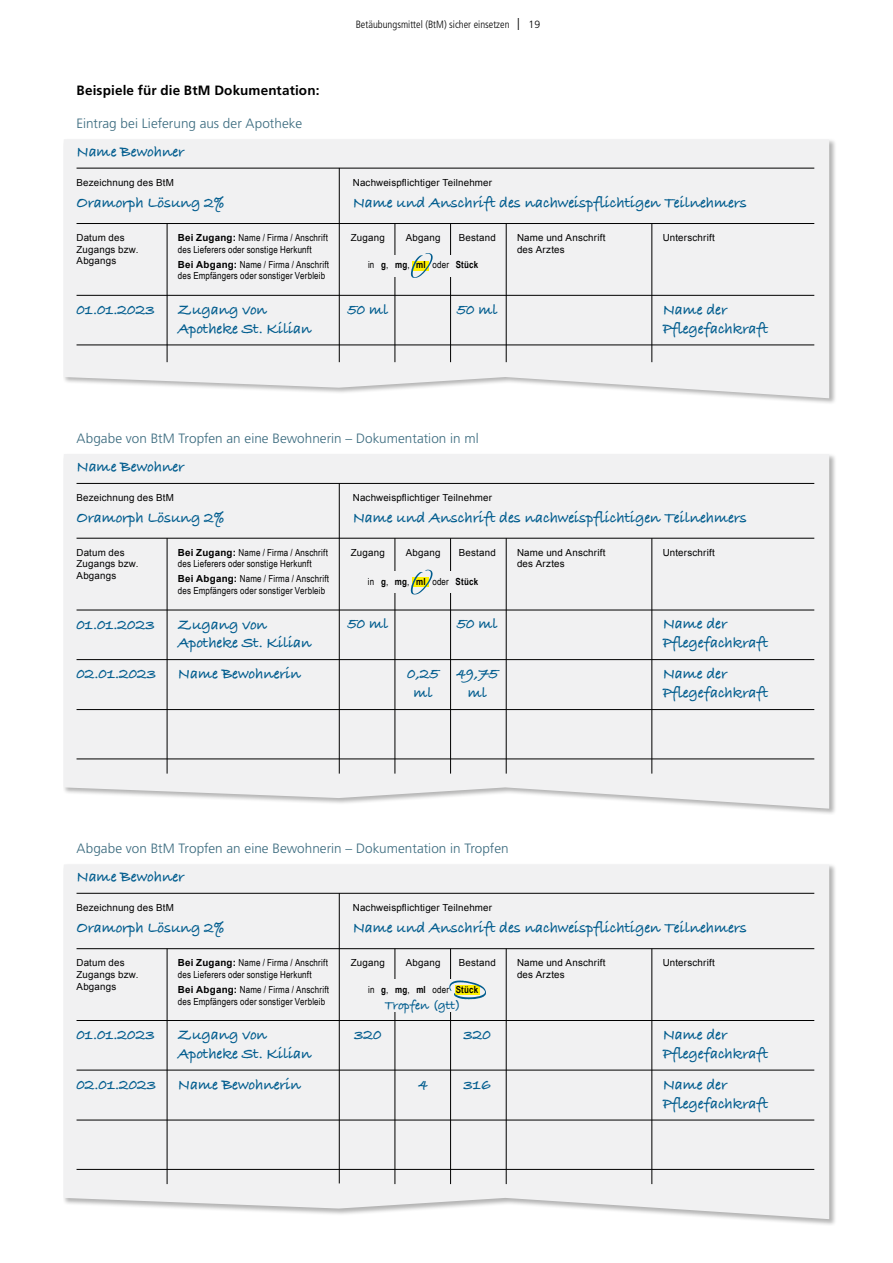
<style>
.page{position:relative;width:893px;height:1263px;background:#fff}
.page>*{position:absolute;margin:0;border:0;box-sizing:border-box;transform-origin:0 0}
.t1{font:700 15.75px/18.9px "Bradley Hand ITCTT";letter-spacing:-.01em;color:#005c8e}
.t2{font:300 13.5px "Frutiger LT Pro";letter-spacing:.005em;color:#3a6a7e}
.t3{font:700 13.5px "Frutiger LT Pro";letter-spacing:.01em;color:#000}
.t4{font:700 13.5px "Bradley Hand ITCTT";letter-spacing:-.01em;color:#005c8e}
.t5{font:300 condensed 10.5px "Frutiger LT Pro";color:#000}
.t6{font:9.75px/11.7px "Arial";letter-spacing:.02em;color:#000}
.t7{font:9.75px/11.7px "Arial Narrow";letter-spacing:.02em;color:#000}
.t8{font:700 9.75px "Arial Narrow";letter-spacing:.02em;color:#000}
.s1{font-stretch:normal;font-size:12px}
.s2{font-stretch:normal}
.s3{font-family:"Arial";font-weight:700}
.s4{font-weight:400}
</style>
<div class="page">
<div style="left:63px;top:138px;width:773px;height:267px;background:#000;opacity:.3"></div>
<div style="left:64px;top:139px;width:765px;height:259px;background:#f1f1f2"></div>
<div style="left:63px;top:453px;width:773px;height:362px;background:#000;opacity:.3"></div>
<div style="left:64px;top:454px;width:765px;height:355px;background:#f1f1f2"></div>
<div style="left:63px;top:863px;width:773px;height:363px;background:#000;opacity:.3"></div>
<div style="left:64px;top:864px;width:765px;height:355px;background:#f1f1f2"></div>
<hr style="left:77px;top:223px;width:737px;height:1px;background:#000">
<hr style="left:77px;top:538px;width:737px;height:1px;background:#000">
<hr style="left:77px;top:948px;width:737px;height:1px;background:#000">
<hr style="left:77px;top:295px;width:737px;height:1px;background:#000">
<hr style="left:77px;top:610px;width:737px;height:1px;background:#000">
<hr style="left:77px;top:1020px;width:737px;height:1px;background:#000">
<hr style="left:77px;top:345px;width:737px;height:1px;background:#000">
<hr style="left:77px;top:659px;width:737px;height:1px;background:#000">
<hr style="left:77px;top:1070px;width:737px;height:1px;background:#000">
<hr style="left:167px;top:223px;width:1px;height:139px;background:#000">
<hr style="left:167px;top:538px;width:1px;height:236px;background:#000">
<hr style="left:167px;top:949px;width:1px;height:235px;background:#000">
<hr style="left:395px;top:223px;width:1px;height:139px;background:#000">
<hr style="left:395px;top:538px;width:1px;height:236px;background:#000">
<hr style="left:395px;top:949px;width:1px;height:235px;background:#000">
<hr style="left:450px;top:223px;width:1px;height:139px;background:#000">
<hr style="left:450px;top:538px;width:1px;height:236px;background:#000">
<hr style="left:450px;top:949px;width:1px;height:235px;background:#000">
<hr style="left:506px;top:223px;width:1px;height:139px;background:#000">
<hr style="left:506px;top:538px;width:1px;height:236px;background:#000">
<hr style="left:506px;top:949px;width:1px;height:235px;background:#000">
<hr style="left:652px;top:223px;width:1px;height:139px;background:#000">
<hr style="left:652px;top:538px;width:1px;height:236px;background:#000">
<hr style="left:652px;top:949px;width:1px;height:235px;background:#000">
<hr style="left:77px;top:483px;width:737px;height:1px;background:#000">
<hr style="left:339px;top:483px;width:1px;height:291px;background:#000">
<hr style="left:77px;top:893px;width:737px;height:1px;background:#000">
<hr style="left:339px;top:893px;width:1px;height:290px;background:#000">
<hr style="left:77px;top:168px;width:737px;height:1px;background:#000">
<hr style="left:339px;top:168px;width:1px;height:194px;background:#000">
<div style="left:389px;top:255px;width:67px;height:21px;background:#f1f1f2"></div>
<hr style="left:77px;top:709px;width:737px;height:1px;background:#000">
<hr style="left:77px;top:1120px;width:737px;height:1px;background:#000">
<hr style="left:77px;top:759px;width:737px;height:1px;background:#000">
<hr style="left:77px;top:1169px;width:737px;height:1px;background:#000">
<svg style="left:411px;top:253px;width:22px;height:25px"></svg>
<div style="left:389px;top:572px;width:67px;height:21px;background:#f1f1f2"></div>
<svg style="left:411px;top:570px;width:22px;height:24px"></svg>
<div style="left:389px;top:980px;width:67px;height:32px;background:#f1f1f2"></div>
<svg style="left:449px;top:980px;width:37px;height:19px"></svg>
<p class="t3" style="left:77px;top:82px;width:244px">Beispiele für die BtM Dokumentation:</p>
<p class="t2" style="left:77px;top:116px;width:227px">Eintrag bei Lieferung aus der Apotheke</p>
<p class="t1" style="left:77px;top:141px;width:109px">Name Bewohner</p>
<p class="t5" style="left:356px;top:18px;width:186px">Betäubungsmittel (BtM) sicher einsetzen <span class="s1">|</span> <span class="s2">19</span></p>
<p class="t6" style="left:77px;top:176px;width:99px">Bezeichnung des BtM</p>
<p class="t6" style="left:353px;top:176px;width:141px">Nachweispflichtiger Teilnehmer</p>
<p class="t1" style="left:77px;top:193px;width:150px">Oramorph Lösung 2%</p>
<p class="t1" style="left:353px;top:193px;width:396px">Name und Anschrift des nachweispflichtigen Teilnehmers</p>
<p class="t6" style="left:77px;top:232px;width:63px">Datum des<br>Zugangs bzw.<br>Abgangs</p>
<p class="t7" style="left:178px;top:231px;width:152px"><span class="s3">Bei Zugang:</span> Name / Firma / Anschrift des Lieferers oder sonstige Herkunft</p>
<p class="t7" style="left:178px;top:258px;width:153px"><span class="s3">Bei Abgang:</span> Name / Firma / Anschrift des Empfängers oder sonstiger Verbleib</p>
<p class="t6" style="left:351px;top:232px;width:35px">Zugang</p>
<p class="t6" style="left:406px;top:232px;width:36px">Abgang</p>
<p class="t6" style="left:459px;top:232px;width:38px">Bestand</p>
<p class="t8" style="left:368px;top:257px;width:112px"><span class="s4">in</span> g<span class="s4">,</span> mg<span class="s4">,</span> ml <span class="s4">oder</span> Stück</p>
<p class="t6" style="left:517px;top:232px;width:90px">Name und Anschrift des Arztes</p>
<p class="t6" style="left:663px;top:232px;width:54px">Unterschrift</p>
<p class="t1" style="left:77px;top:299px;width:80px">01.01.2023</p>
<p class="t1" style="left:178px;top:299px;width:135px">Zugang von<br>Apotheke St. Kilian</p>
<p class="t1" style="left:347px;top:299px;width:42px">50 ml</p>
<p class="t1" style="left:457px;top:299px;width:42px">50 ml</p>
<p class="t1" style="left:663px;top:299px;width:107px">Name der<br>Pflegefachkraft</p>
<p class="t2" style="left:77px;top:430px;width:404px">Abgabe von BtM Tropfen an eine Bewohnerin – Dokumentation in ml</p>
<p class="t1" style="left:77px;top:457px;width:109px">Name Bewohner</p>
<p class="t6" style="left:77px;top:492px;width:99px">Bezeichnung des BtM</p>
<p class="t6" style="left:353px;top:492px;width:141px">Nachweispflichtiger Teilnehmer</p>
<p class="t1" style="left:77px;top:508px;width:150px">Oramorph Lösung 2%</p>
<p class="t1" style="left:353px;top:508px;width:396px">Name und Anschrift des nachweispflichtigen Teilnehmers</p>
<p class="t6" style="left:77px;top:547px;width:63px">Datum des<br>Zugangs bzw.<br>Abgangs</p>
<p class="t7" style="left:178px;top:546px;width:152px"><span class="s3">Bei Zugang:</span> Name / Firma / Anschrift des Lieferers oder sonstige Herkunft</p>
<p class="t7" style="left:178px;top:573px;width:153px"><span class="s3">Bei Abgang:</span> Name / Firma / Anschrift des Empfängers oder sonstiger Verbleib</p>
<p class="t6" style="left:351px;top:547px;width:35px">Zugang</p>
<p class="t6" style="left:406px;top:547px;width:36px">Abgang</p>
<p class="t6" style="left:459px;top:547px;width:38px">Bestand</p>
<p class="t8" style="left:368px;top:574px;width:112px"><span class="s4">in</span> g<span class="s4">,</span> mg<span class="s4">,</span> ml <span class="s4">oder</span> Stück</p>
<p class="t6" style="left:517px;top:546px;width:90px">Name und Anschrift des Arztes</p>
<p class="t6" style="left:663px;top:547px;width:54px">Unterschrift</p>
<p class="t1" style="left:77px;top:614px;width:80px">01.01.2023</p>
<p class="t1" style="left:178px;top:614px;width:135px">Zugang von<br>Apotheke St. Kilian</p>
<p class="t1" style="left:347px;top:614px;width:42px">50 ml</p>
<p class="t1" style="left:457px;top:614px;width:42px">50 ml</p>
<p class="t1" style="left:663px;top:614px;width:107px">Name der<br>Pflegefachkraft</p>
<p class="t1" style="left:77px;top:664px;width:81px">02.01.2023</p>
<p class="t1" style="left:178px;top:664px;width:125px">Name Bewohnerin</p>
<p class="t1" style="left:407px;top:664px;width:33px;text-align:center">0,25 ml</p>
<p class="t1" style="left:456px;top:664px;width:44px;text-align:center">49,75 ml</p>
<p class="t1" style="left:663px;top:664px;width:107px">Name der<br>Pflegefachkraft</p>
<p class="t2" style="left:77px;top:841px;width:434px">Abgabe von BtM Tropfen an eine Bewohnerin – Dokumentation in Tropfen</p>
<p class="t1" style="left:77px;top:867px;width:109px">Name Bewohner</p>
<p class="t6" style="left:77px;top:902px;width:99px">Bezeichnung des BtM</p>
<p class="t6" style="left:353px;top:902px;width:141px">Nachweispflichtiger Teilnehmer</p>
<p class="t1" style="left:77px;top:918px;width:150px">Oramorph Lösung 2%</p>
<p class="t1" style="left:353px;top:918px;width:396px">Name und Anschrift des nachweispflichtigen Teilnehmers</p>
<p class="t6" style="left:77px;top:957px;width:63px">Datum des<br>Zugangs bzw.<br>Abgangs</p>
<p class="t7" style="left:178px;top:956px;width:152px"><span class="s3">Bei Zugang:</span> Name / Firma / Anschrift des Lieferers oder sonstige Herkunft</p>
<p class="t7" style="left:178px;top:983px;width:153px"><span class="s3">Bei Abgang:</span> Name / Firma / Anschrift des Empfängers oder sonstiger Verbleib</p>
<p class="t6" style="left:351px;top:957px;width:35px">Zugang</p>
<p class="t6" style="left:406px;top:957px;width:36px">Abgang</p>
<p class="t6" style="left:459px;top:957px;width:38px">Bestand</p>
<p class="t8" style="left:368px;top:982px;width:112px"><span class="s4">in</span> g<span class="s4">,</span> mg<span class="s4">,</span> ml <span class="s4">oder</span> Stück</p>
<p class="t4" style="left:385px;top:995px;width:78px">Tropfen (gtt)</p>
<p class="t6" style="left:517px;top:957px;width:90px">Name und Anschrift des Arztes</p>
<p class="t6" style="left:663px;top:957px;width:54px">Unterschrift</p>
<p class="t1" style="left:77px;top:1024px;width:80px">01.01.2023</p>
<p class="t1" style="left:178px;top:1024px;width:135px">Zugang von<br>Apotheke St. Kilian</p>
<p class="t1" style="left:354px;top:1024px;width:29px">320</p>
<p class="t1" style="left:464px;top:1024px;width:29px">320</p>
<p class="t1" style="left:663px;top:1024px;width:107px">Name der<br>Pflegefachkraft</p>
<p class="t1" style="left:77px;top:1074px;width:81px">02.01.2023</p>
<p class="t1" style="left:178px;top:1074px;width:125px">Name Bewohnerin</p>
<p class="t1" style="left:418px;top:1074px;width:11px">4</p>
<p class="t1" style="left:464px;top:1074px;width:29px">316</p>
<p class="t1" style="left:663px;top:1074px;width:107px">Name der<br>Pflegefachkraft</p>
</div>
